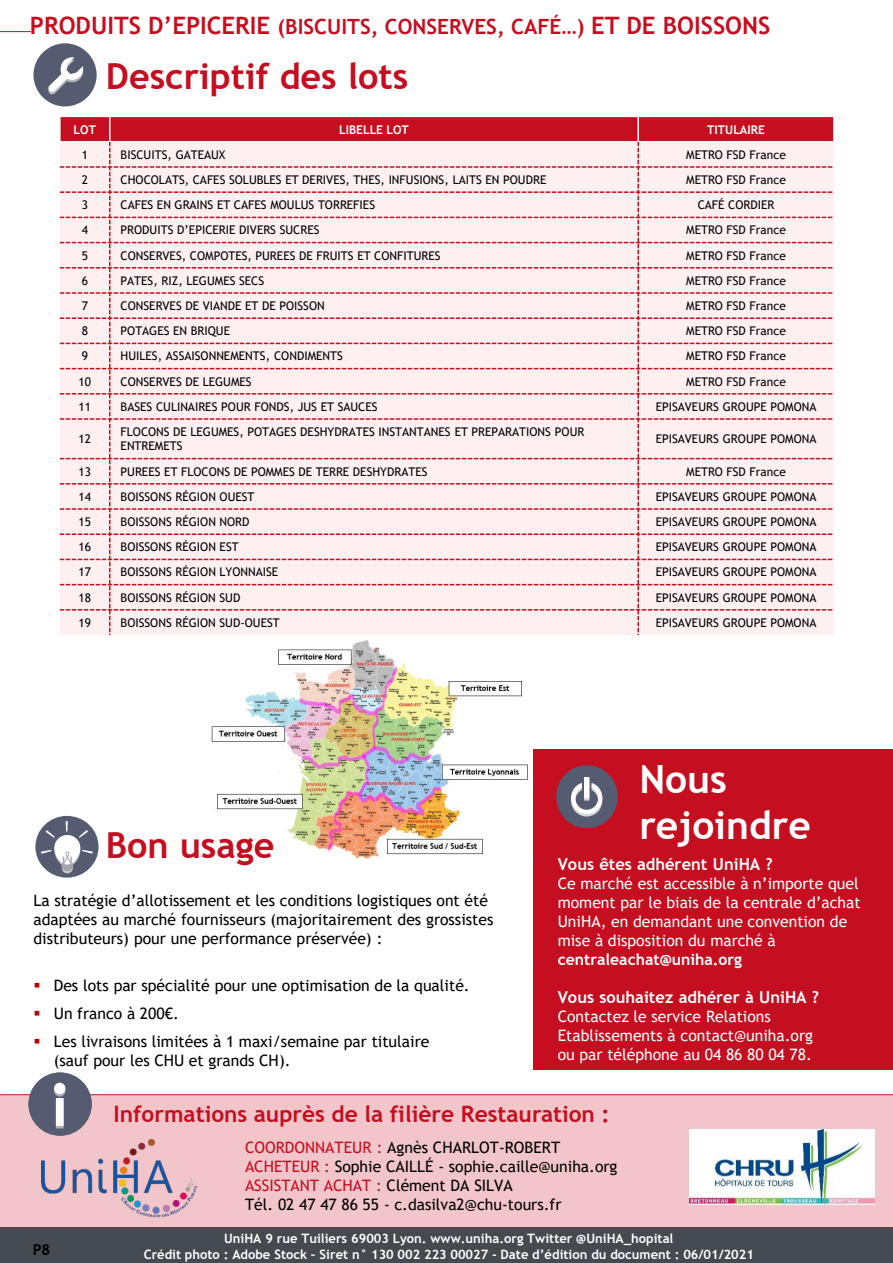
<style>
.page{position:relative;width:893px;height:1263px;background:#fff}
.page>*{position:absolute;margin:0;border:0;box-sizing:border-box;transform-origin:0 0}
.t1{font:700 38.85px/46.7px "Trebuchet MS";color:#fff}
.t2{font:700 36px "Trebuchet MS";color:#c50e1f}
.t3{font:700 24px "Trebuchet MS";color:#c50e1f}
.t4{font:700 22.65px "Trebuchet MS";color:#c50e1f}
.t5{font:700 16.5px "Trebuchet MS";color:#fff}
.t6{font:15.75px/18.9px "Trebuchet MS";color:#000}
.t7{font:15.75px/18.9px "Trebuchet MS";color:#fff}
.t8{font:700 15.75px "Trebuchet MS";color:#fff}
.t9{font:700 15px "Trebuchet MS";color:#000}
.t10{font:700 12.9px/15.5px "Trebuchet MS";color:#fff;text-align:center}
.t11{font:12px/14.4px "Trebuchet MS";color:#000}
.t12{font:700 12px "Trebuchet MS";color:#fff}
.s1{font-size:21px}
.s2{color:#c00000}
.s3{color:#c50e1f}
.s4{color:#922136}
</style>
<div class="page">
<img style="left:211px;top:640px;width:317px;height:221px">
<div style="left:0;top:1227px;width:893px;height:36px;background:#454a50"></div>
<div style="left:0;top:1095px;width:893px;height:132px;background:#f1c5c9"></div>
<hr style="left:0;top:31px;width:31px;height:1px;background:#c50e1f">
<div style="left:33px;top:43px;width:64px;height:63px;background:#555c72;border-radius:50%"></div>
<svg style="left:48px;top:57px;width:36px;height:38px"></svg>
<div style="left:533px;top:749px;width:360px;height:321px;background:#c50e1f"></div>
<div style="left:556px;top:765px;width:62px;height:63px;background:#555c72;border-radius:50%"></div>
<svg style="left:571px;top:777px;width:31px;height:39px"></svg>
<img style="left:41px;top:1139px;width:164px;height:89px">
<img style="left:690px;top:1130px;width:185px;height:75px">
<svg style="left:35px;top:816px;width:64px;height:62px"></svg>
<svg style="left:41px;top:821px;width:52px;height:52px"></svg>
<hr style="left:0;top:1094px;width:893px;height:1px;background:#c50e1f">
<div style="left:29px;top:1072px;width:63px;height:64px;background:#555c72;border-radius:50%"></div>
<div style="left:56px;top:1100px;width:8px;height:28px;background:#b3b2b2"></div>
<svg style="left:54px;top:1085px;width:11px;height:11px"></svg>
<div style="left:56px;top:1098px;width:8px;height:28px;background:#fff"></div>
<div style="left:54px;top:1083px;width:11px;height:11px;background:#fff;border-radius:50%"></div>
<div style="left:60px;top:116px;width:50px;height:26px;background:#c50e1f"></div>
<div style="left:110px;top:116px;width:528px;height:26px;background:#c50e1f"></div>
<div style="left:638px;top:116px;width:196px;height:26px;background:#c50e1f"></div>
<hr style="left:109px;top:116px;width:2px;height:26px;background:#fff">
<hr style="left:637px;top:116px;width:2px;height:26px;background:#fff">
<svg style="left:60px;top:142px;width:774px;height:493px"></svg>
<hr style="left:59px;top:116px;width:2px;height:26px;background:#fff">
<hr style="left:833px;top:116px;width:2px;height:26px;background:#fff">
<hr style="left:59px;top:116px;width:776px;height:1px;background:#fff">
<h3 class="t3" style="left:30px;top:10px;width:742px">PRODUITS D’EPICERIE <span class="s1">(BISCUITS, CONSERVES, CAFÉ…)</span> ET DE BOISSONS</h3>
<h2 class="t2" style="left:106px;top:54px;width:304px">Descriptif des lots</h2>
<p class="t12" style="left:74px;top:122px;width:24px">LOT</p>
<p class="t12" style="left:339px;top:122px;width:71px">LIBELLE LOT</p>
<p class="t12" style="left:707px;top:122px;width:59px">TITULAIRE</p>
<p class="t11" style="left:82px;top:147px;width:8px">1</p>
<p class="t11" style="left:121px;top:147px;width:107px">BISCUITS, GATEAUX</p>
<p class="t11" style="left:686px;top:147px;width:101px">METRO FSD France</p>
<p class="t11" style="left:82px;top:172px;width:8px">2</p>
<p class="t11" style="left:121px;top:172px;width:427px">CHOCOLATS, CAFES SOLUBLES ET DERIVES, THES, INFUSIONS, LAITS EN POUDRE</p>
<p class="t11" style="left:686px;top:172px;width:101px">METRO FSD France</p>
<p class="t11" style="left:82px;top:198px;width:8px">3</p>
<p class="t11" style="left:121px;top:198px;width:256px">CAFES EN GRAINS ET CAFES MOULUS TORREFIES</p>
<p class="t11" style="left:698px;top:198px;width:78px">CAFÉ CORDIER</p>
<p class="t11" style="left:82px;top:223px;width:8px">4</p>
<p class="t11" style="left:121px;top:223px;width:200px">PRODUITS D’EPICERIE DIVERS SUCRES</p>
<p class="t11" style="left:686px;top:223px;width:101px">METRO FSD France</p>
<p class="t11" style="left:82px;top:248px;width:8px">5</p>
<p class="t11" style="left:121px;top:248px;width:321px">CONSERVES, COMPOTES, PUREES DE FRUITS ET CONFITURES</p>
<p class="t11" style="left:686px;top:248px;width:101px">METRO FSD France</p>
<p class="t11" style="left:82px;top:273px;width:8px">6</p>
<p class="t11" style="left:121px;top:273px;width:145px">PATES, RIZ, LEGUMES SECS</p>
<p class="t11" style="left:686px;top:273px;width:101px">METRO FSD France</p>
<p class="t11" style="left:82px;top:298px;width:8px">7</p>
<p class="t11" style="left:121px;top:298px;width:206px">CONSERVES DE VIANDE ET DE POISSON</p>
<p class="t11" style="left:686px;top:298px;width:101px">METRO FSD France</p>
<p class="t11" style="left:82px;top:324px;width:8px">8</p>
<p class="t11" style="left:121px;top:324px;width:111px">POTAGES EN BRIQUE</p>
<p class="t11" style="left:686px;top:324px;width:101px">METRO FSD France</p>
<p class="t11" style="left:82px;top:349px;width:8px">9</p>
<p class="t11" style="left:121px;top:349px;width:224px">HUILES, ASSAISONNEMENTS, CONDIMENTS</p>
<p class="t11" style="left:686px;top:349px;width:101px">METRO FSD France</p>
<p class="t11" style="left:79px;top:374px;width:14px">10</p>
<p class="t11" style="left:121px;top:374px;width:133px">CONSERVES DE LEGUMES</p>
<p class="t11" style="left:686px;top:374px;width:101px">METRO FSD France</p>
<p class="t11" style="left:79px;top:399px;width:14px">11</p>
<p class="t11" style="left:121px;top:399px;width:258px">BASES CULINAIRES POUR FONDS, JUS ET SAUCES</p>
<p class="t11" style="left:656px;top:399px;width:162px">EPISAVEURS GROUPE POMONA</p>
<p class="t11" style="left:79px;top:432px;width:14px">12</p>
<p class="t11" style="left:121px;top:424px;width:465px">FLOCONS DE LEGUMES, POTAGES DESHYDRATES INSTANTANES ET PREPARATIONS POUR<br>ENTREMETS</p>
<p class="t11" style="left:656px;top:432px;width:162px">EPISAVEURS GROUPE POMONA</p>
<p class="t11" style="left:79px;top:464px;width:14px">13</p>
<p class="t11" style="left:121px;top:464px;width:308px">PUREES ET FLOCONS DE POMMES DE TERRE DESHYDRATES</p>
<p class="t11" style="left:686px;top:464px;width:101px">METRO FSD France</p>
<p class="t11" style="left:79px;top:489px;width:14px">14</p>
<p class="t11" style="left:121px;top:489px;width:135px">BOISSONS RÉGION OUEST</p>
<p class="t11" style="left:656px;top:489px;width:162px">EPISAVEURS GROUPE POMONA</p>
<p class="t11" style="left:79px;top:514px;width:14px">15</p>
<p class="t11" style="left:121px;top:514px;width:130px">BOISSONS RÉGION NORD</p>
<p class="t11" style="left:656px;top:514px;width:162px">EPISAVEURS GROUPE POMONA</p>
<p class="t11" style="left:79px;top:540px;width:14px">16</p>
<p class="t11" style="left:121px;top:540px;width:120px">BOISSONS RÉGION EST</p>
<p class="t11" style="left:656px;top:540px;width:162px">EPISAVEURS GROUPE POMONA</p>
<p class="t11" style="left:79px;top:565px;width:14px">17</p>
<p class="t11" style="left:121px;top:565px;width:159px">BOISSONS RÉGION LYONNAISE</p>
<p class="t11" style="left:656px;top:565px;width:162px">EPISAVEURS GROUPE POMONA</p>
<p class="t11" style="left:78px;top:590px;width:14px">18</p>
<p class="t11" style="left:121px;top:590px;width:121px">BOISSONS RÉGION SUD</p>
<p class="t11" style="left:656px;top:590px;width:162px">EPISAVEURS GROUPE POMONA</p>
<p class="t11" style="left:78px;top:615px;width:14px">19</p>
<p class="t11" style="left:121px;top:615px;width:161px">BOISSONS RÉGION SUD-OUEST</p>
<p class="t11" style="left:656px;top:615px;width:162px">EPISAVEURS GROUPE POMONA</p>
<h2 class="t2" style="left:106px;top:823px;width:170px">Bon usage</h2>
<h3 class="t6" style="left:34px;top:891px;width:461px">La stratégie d’allotissement et les conditions logistiques ont été adaptées au marché fournisseurs (majoritairement des grossistes distributeurs) pour une performance préservée) :</h3>
<h3 class="t6" style="left:34px;top:976px;width:438px"><span class="s2">▪</span> Des lots par spécialité pour une optimisation de la qualité.</h3>
<h3 class="t6" style="left:34px;top:1004px;width:147px"><span class="s2">▪</span> Un franco à 200€.</h3>
<h3 class="t6" style="left:54px;top:1031px;width:377px;text-indent:-20px"><span class="s2">▪</span> Les livraisons limitées à 1 maxi/semaine par titulaire (sauf pour les CHU et grands CH).</h3>
<h1 class="t1" style="left:639px;top:755px;width:173px">Nous rejoindre</h1>
<h3 class="t5" style="left:558px;top:854px;width:217px">Vous êtes adhérent UniHA ?</h3>
<h3 class="t7" style="left:558px;top:874px;width:305px">Ce marché est accessible à n’importe quel moment par le biais de la centrale d’achat UniHA, en demandant une convention de mise à disposition du marché à</h3>
<h3 class="t8" style="left:558px;top:949px;width:186px">centraleachat@uniha.org</h3>
<h3 class="t5" style="left:558px;top:987px;width:263px">Vous souhaitez adhérer à UniHA ?</h3>
<h3 class="t7" style="left:558px;top:1007px;width:257px">Contactez le service Relations<br>Etablissements à contact@uniha.org ou par téléphone au 04 86 80 04 78.</h3>
<h3 class="t4" style="left:113px;top:1100px;width:498px">Informations auprès de la filière Restauration :</h3>
<p class="t9" style="left:33px;top:1240px;width:19px">P8</p>
<h3 class="t6" style="left:245px;top:1138px;width:374px"><span class="s3">COORDONNATEUR</span> <span class="s4">:</span> Agnès CHARLOT-ROBERT <span class="s3">ACHETEUR</span> <span class="s4">:</span> Sophie CAILLÉ - sophie.caille@uniha.org <span class="s3">ASSISTANT ACHAT</span> <span class="s4">:</span> Clément DA SILVA<br>Tél. 02 47 47 86 55 - c.dasilva2@chu-tours.fr</h3>
<p class="t10" style="left:144px;top:1231px;width:612px">UniHA 9 rue Tuiliers 69003 Lyon. www.uniha.org Twitter @UniHA_hopital<br>Crédit photo : Adobe Stock – Siret n° 130 002 223 00027 - Date d’édition du document : 06/01/2021</p>
</div>
